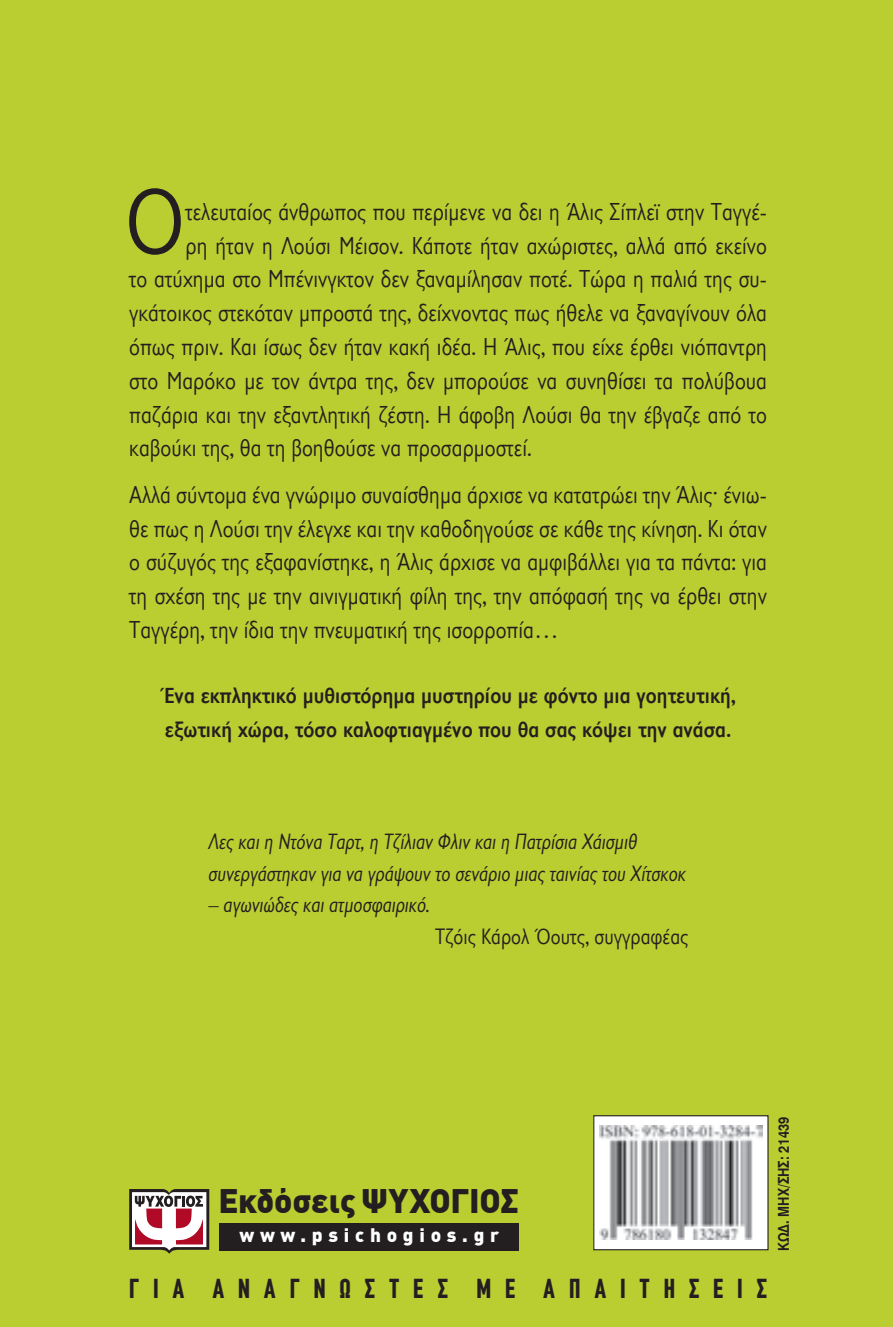
<style>
.page{position:relative;width:893px;height:1327px;background:#bace31}
.page>*{position:absolute;margin:0;border:0;box-sizing:border-box;transform-origin:0 0}
.t1{font:94.5px "Gill Sans Hel Sem Con";color:#231f20}
.t2{font:900 33.3px "DIN Greek";letter-spacing:-.01em;color:#231f20}
.t3{font:700 condensed 27px "CF Din";letter-spacing:.525em;color:#231f20}
.t4{font:24.75px/33.8px "Gill Sans Hel Sem Con";color:#231f20;text-align:justify}
.t5{font:22.5px/31.5px "Gill Sans Hel Sem Con It";color:#231f20}
.t6{font:700 22.5px/33.8px "Gill Sans Hel Sem Con";color:#231f20}
.t7{font:22.5px "Gill Sans Hel Sem Con";color:#231f20}
.t8{font:900 19.12px "DIN Greek";letter-spacing:.3em;color:#fff}
.t9{font:14.62px "UB Helvetica Bold";color:#231f20;scale:.85 1}
</style>
<div class="page">
<div style="left:594px;top:1115px;width:174px;height:134px;background:#fff"></div>
<img style="left:599px;top:1125px;width:163px;height:115px">
<div style="left:593px;top:1115px;width:176px;height:135px;border:1px solid #231f20"></div>
<svg style="left:129px;top:1189px;width:80px;height:64px;background:#b79593"></svg>
<div style="left:219px;top:1223px;width:300px;height:27px;background:#231f20"></div>
<h1 class="t1" style="left:125px;top:169px;width:62px">Ο</h1>
<p class="t4" style="left:186px;top:195px;width:583px">τελευταίος άνθρωπος που περίμενε να δει η Άλις Σίπλεϊ στην Ταγγέ-</p>
<p class="t4" style="left:186px;top:229px;width:583px">ρη ήταν η Λούσι Μέισον. Κάποτε ήταν αχώριστες, αλλά από εκείνο</p>
<p class="t4" style="left:129px;top:262px;width:639px">το ατύχημα στο Μπένινγκτον δεν ξαναμίλησαν ποτέ. Τώρα η παλιά της συ-</p>
<p class="t4" style="left:129px;top:296px;width:639px">γκάτοικος στεκόταν μπροστά της, δείχνοντας πως ήθελε να ξαναγίνουν όλα</p>
<p class="t4" style="left:129px;top:330px;width:639px">όπως πριν. Και ίσως δεν ήταν κακή ιδέα. Η Άλις, που είχε έρθει νιόπαντρη</p>
<p class="t4" style="left:129px;top:364px;width:639px">στο Μαρόκο με τον άντρα της, δεν μπορούσε να συνηθίσει τα πολύβουα</p>
<p class="t4" style="left:129px;top:397px;width:639px">παζάρια και την εξαντλητική ζέστη. Η άφοβη Λούσι θα την έβγαζε από το</p>
<p class="t4" style="left:129px;top:431px;width:404px">καβούκι της, θα τη βοηθούσε να προσαρμοστεί.</p>
<p class="t4" style="left:129px;top:478px;width:639px">Αλλά σύντομα ένα γνώριμο συναίσθημα άρχισε να κατατρώει την Άλις· ένιω&shy;θε πως η Λούσι την έλεγχε και την καθοδηγούσε σε κάθε της κίνηση. Κι όταν ο σύζυγός της εξαφανίστηκε, η Άλις άρχισε να αμφιβάλλει για τα πάντα: για τη σχέση της με την αινιγματική φίλη της, την απόφασή της να έρθει στην Ταγγέρη, την ίδια την πνευματική της ισορροπία…</p>
<p class="t6" style="left:160px;top:679px;width:578px">Ένα εκπληκτικό μυθιστόρημα μυστηρίου με φόντο μια γοητευτική, εξωτική χώρα, τόσο καλοφτιαγμένο που θα σας κόψει την ανάσα.</p>
<p class="t5" style="left:208px;top:826px;width:479px">Λες και η Ντόνα Ταρτ, η Τζίλιαν Φλιν και η Πατρίσια Χάισμιθ συνεργάστηκαν για να γράψουν το σενάριο μιας ταινίας του Χίτσκοκ</p>
<p class="t5" style="left:208px;top:889px;width:223px">– αγωνιώδες και ατμοσφαιρικό.</p>
<p class="t7" style="left:435px;top:924px;width:255px">Τζόις Κάρολ Όουτς, συγγραφέας</p>
<h2 class="t2" style="left:218px;top:1180px;width:302px">Eκδόσεις ΨΥΧΟΓΙΟΣ</h2>
<p class="t8" style="left:239px;top:1223px;width:261px">www.psichogios.gr</p>
<p class="t9" style="left:775px;top:1251px;width:159px;rotate:-90deg">KΩΔ. ΜΗΧ/ΣΗΣ: 21439</p>
<p class="t3" style="left:129px;top:1274px;width:639px">ΓΙΑ ΑΝΑΓΝΩΣΤΕΣ ΜΕ ΑΠΑΙΤΗΣΕΙΣ</p>
</div>
